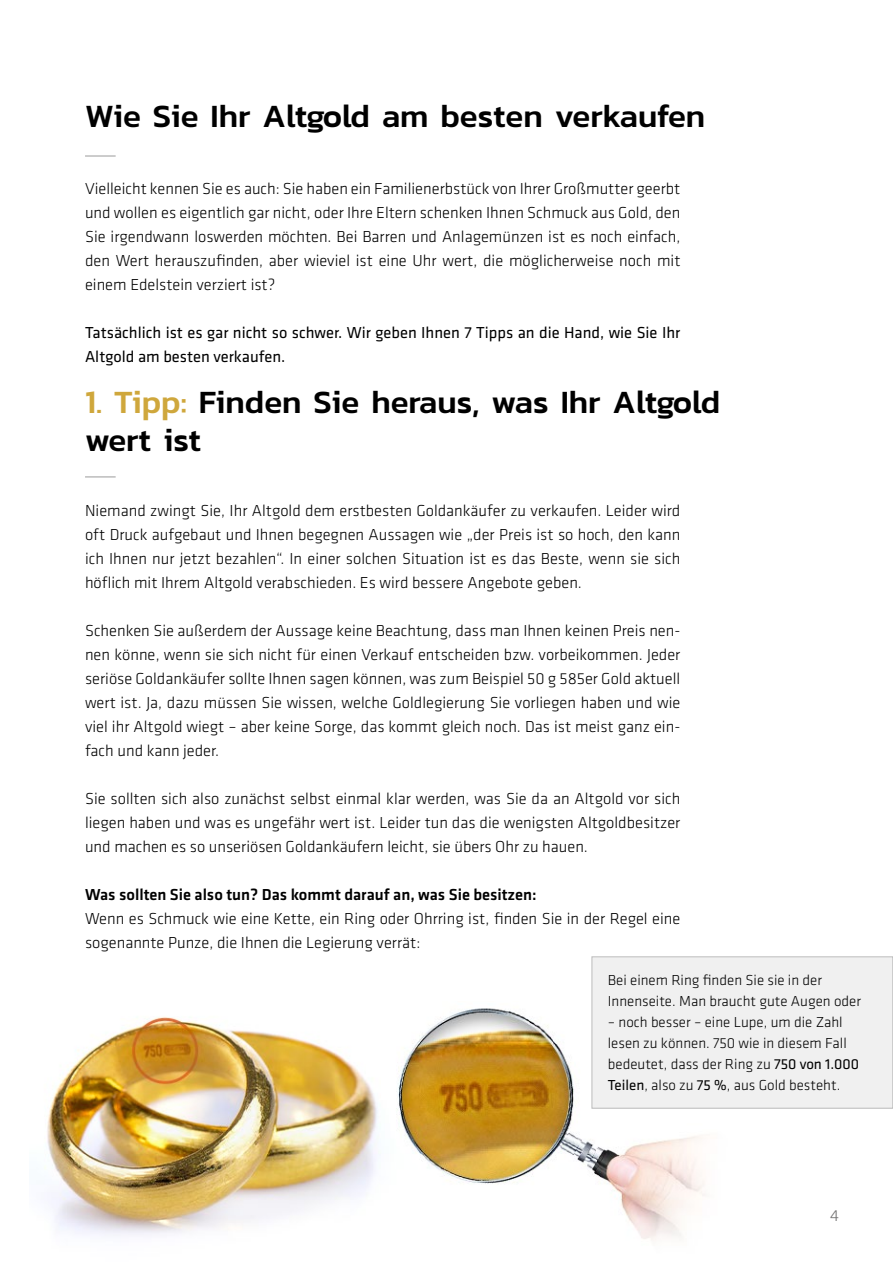
<style>
.page{position:relative;width:893px;height:1263px;background:#fff}
.page>*{position:absolute;margin:0;border:0;box-sizing:border-box;transform-origin:0 0}
.t1{font:500 33px/37.5px "Kanit";color:#000}
.t2{font:300 16.5px/24px "Klavika";color:#000;text-align:justify}
.t3{font:16.5px/24px "Klavika";color:#000}
.t4{font:500 16.5px "Klavika";color:#000}
.t5{font:300 16.5px "Klavika";color:#706f6f}
.t6{font:300 15px/21px "Klavika";color:#000}
.s1{color:#cfa73c}
.s2{font-weight:400}
</style>
<div class="page">
<hr style="left:85px;top:155px;width:31px;height:2px;background:#bcbcbc">
<hr style="left:85px;top:476px;width:31px;height:2px;background:#bcbcbc">
<img style="left:45px;top:1001px;width:703px;height:239px">
<div style="left:592px;top:957px;width:301px;height:151px;background:#f0f0f0"></div>
<div style="left:592px;top:957px;width:301px;height:151px;border:1px solid #bcbcbc"></div>
<h1 class="t1" style="left:85px;top:96px;width:622px">Wie Sie Ihr Altgold am besten verkaufen</h1>
<p class="t2" style="left:85px;top:177px;width:597px">Vielleicht kennen Sie es auch: Sie haben ein Familienerbstück von Ihrer Großmutter geerbt und wollen es eigentlich gar nicht, oder Ihre Eltern schenken Ihnen Schmuck aus Gold, den Sie irgendwann loswerden möchten. Bei Barren und Anlagemünzen ist es noch einfach, den Wert herauszufinden, aber wieviel ist eine Uhr wert, die möglicherweise noch mit einem Edelstein verziert ist?</p>
<p class="t3" style="left:85px;top:321px;width:597px">Tatsächlich ist es gar nicht so schwer. Wir geben Ihnen 7 Tipps an die Hand, wie Sie Ihr<br>Altgold am besten verkaufen.</p>
<h1 class="t1" style="left:85px;top:383px;width:637px"><span class="s1">1. Tipp:</span> Finden Sie heraus, was Ihr Altgold wert ist</h1>
<p class="t2" style="left:85px;top:499px;width:597px">Niemand zwingt Sie, Ihr Altgold dem erstbesten Goldankäufer zu verkaufen. Leider wird oft Druck aufgebaut und Ihnen begegnen Aussagen wie „der Preis ist so hoch, den kann ich Ihnen nur jetzt bezahlen“. In einer solchen Situation ist es das Beste, wenn sie sich höflich mit Ihrem Altgold verabschieden. Es wird bessere Angebote geben.</p>
<p class="t2" style="left:85px;top:619px;width:597px">Schenken Sie außerdem der Aussage keine Beachtung, dass man Ihnen keinen Preis nen&shy;nen könne, wenn sie sich nicht für einen Verkauf entscheiden bzw. vorbeikommen. Jeder seriöse Goldankäufer sollte Ihnen sagen können, was zum Beispiel 50 g 585er Gold aktuell wert ist. Ja, dazu müssen Sie wissen, welche Goldlegierung Sie vorliegen haben und wie viel ihr Altgold wiegt – aber keine Sorge, das kommt gleich noch. Das ist meist ganz ein&shy;fach und kann jeder.</p>
<p class="t2" style="left:85px;top:787px;width:597px">Sie sollten sich also zunächst selbst einmal klar werden, was Sie da an Altgold vor sich liegen haben und was es ungefähr wert ist. Leider tun das die wenigsten Altgoldbesitzer und machen es so unseriösen Goldankäufern leicht, sie übers Ohr zu hauen.</p>
<p class="t4" style="left:85px;top:886px;width:453px">Was sollten Sie also tun? Das kommt darauf an, was Sie besitzen:</p>
<p class="t2" style="left:85px;top:907px;width:597px">Wenn es Schmuck wie eine Kette, ein Ring oder Ohrring ist, finden Sie in der Regel eine sogenannte Punze, die Ihnen die Legierung verrät:</p>
<p class="t6" style="left:608px;top:970px;width:255px">Bei einem Ring finden Sie sie in der<br>Innenseite. Man braucht gute Augen oder</p>
<p class="t6" style="left:608px;top:1012px;width:253px">– noch besser – eine Lupe, um die Zahl lesen zu können. 750 wie in diesem Fall bedeutet, dass der Ring zu <span class="s2">750 von 1.000<br>Teilen</span>, also zu <span class="s2">75 %</span>, aus Gold besteht.</p>
<p class="t5" style="left:830px;top:1207px;width:10px">4</p>
</div>
